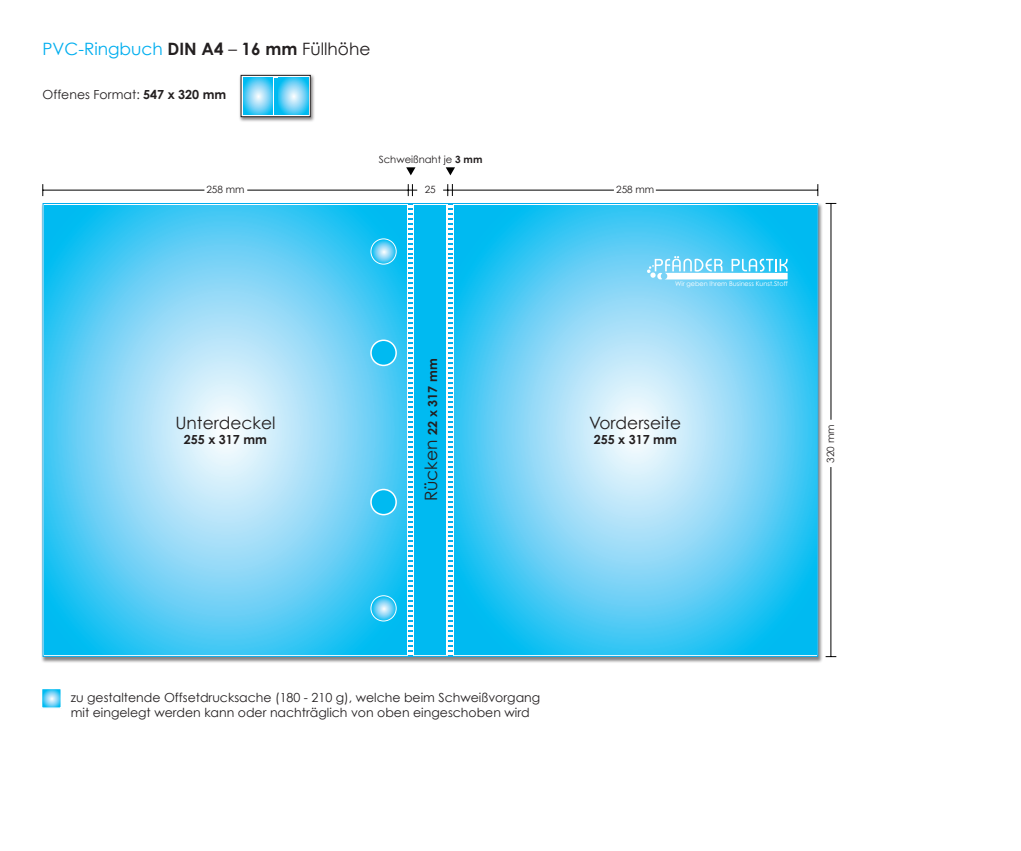
<style>
.page{position:relative;width:1021px;height:851px;background:#fff}
.page>*{position:absolute;margin:0;border:0;box-sizing:border-box;transform-origin:0 0}
.t1{font:17px "Century Gothic";color:#00aeef}
.t2{font:17px "Century Gothic";color:#231f20}
.t3{font:12.5px/15px "Century Gothic";color:#231f20}
.t4{font:700 12.5px "Century Gothic";color:#231f20}
.t5{font:10px "Century Gothic";color:#231f20}
.t6{font:6.5px "Century Gothic";color:#fff}
.s1{font-weight:700;color:#231f20}
.s2{color:#231f20}
.s3{font-weight:700}
.s4{font-weight:400;font-size:17px}
</style>
<div class="page">
<svg style="left:44px;top:690px;width:15px;height:15px"></svg>
<div style="left:41px;top:687px;width:21px;height:21px;border:2px solid #fff"></div>
<div style="left:41px;top:203px;width:784px;height:464px;background:#231f20;opacity:.55"></div>
<div style="left:43px;top:203px;width:775px;height:453px;background:linear-gradient(to bottom,#fff,#fff);border:1px solid #00aeef"></div>
<svg style="left:45px;top:205px;width:361px;height:449px;background:#70d2f6"></svg>
<svg style="left:454px;top:205px;width:362px;height:449px;background:#66d0f5"></svg>
<div style="left:415px;top:205px;width:31px;height:449px;background:#00baf1"></div>
<svg style="left:406px;top:167px;width:9px;height:8px"></svg>
<svg style="left:446px;top:167px;width:9px;height:8px"></svg>
<div style="left:371px;top:340px;width:25px;height:25px;background:#00baf1;border-radius:50%"></div>
<div style="left:370px;top:339px;width:27px;height:27px;border:2px solid #fff;border-radius:50%"></div>
<div style="left:371px;top:489px;width:25px;height:25px;background:#00baf1;border-radius:50%"></div>
<div style="left:370px;top:488px;width:27px;height:27px;border:2px solid #fff;border-radius:50%"></div>
<svg style="left:371px;top:595px;width:25px;height:26px"></svg>
<div style="left:371px;top:595px;width:25px;height:26px;border:1px solid #fff;border-radius:50%"></div>
<svg style="left:371px;top:239px;width:25px;height:25px"></svg>
<div style="left:371px;top:238px;width:25px;height:26px;border:1px solid #fff;border-radius:50%"></div>
<svg style="left:646px;top:256px;width:141px;height:23px"></svg>
<svg style="left:408px;top:203px;width:4px;height:453px"></svg>
<svg style="left:448px;top:203px;width:4px;height:453px"></svg>
<hr style="left:43px;top:190px;width:161px;height:1px;background:#000">
<hr style="left:656px;top:190px;width:161px;height:1px;background:#000">
<hr style="left:247px;top:190px;width:170px;height:1px;background:#000">
<hr style="left:443px;top:190px;width:171px;height:1px;background:#000">
<svg style="left:817px;top:184px;width:1px;height:12px"></svg>
<svg style="left:43px;top:184px;width:1px;height:12px"></svg>
<div style="left:238px;top:74px;width:79px;height:50px;background:#231f20;opacity:.55"></div>
<svg style="left:243px;top:77px;width:66px;height:38px"></svg>
<div style="left:241px;top:75px;width:70px;height:42px;border:1px solid #231f20"></div>
<svg style="left:243px;top:78px;width:30px;height:36px"></svg>
<svg style="left:279px;top:78px;width:29px;height:36px"></svg>
<hr style="left:274px;top:78px;width:3px;height:36px;background:#00baf1">
<svg style="left:447px;top:184px;width:6px;height:12px"></svg>
<svg style="left:408px;top:184px;width:5px;height:12px"></svg>
<hr style="left:830px;top:467px;width:1px;height:189px;background:#000">
<hr style="left:830px;top:203px;width:1px;height:216px;background:#000">
<h1 class="t1" style="left:43px;top:39px;width:329px">PVC-Ringbuch <span class="s1">DIN A4</span> <span class="s2">–</span> <span class="s1">16 mm</span> <span class="s2">Füllhöhe</span></h1>
<p class="t3" style="left:43px;top:87px;width:185px">Offenes Format: <span class="s3">547 x 320 mm</span></p>
<p class="t5" style="left:379px;top:153px;width:105px">Schweißnaht je <span class="s3">3 mm</span></p>
<p class="t5" style="left:206px;top:183px;width:40px">258 mm</p>
<p class="t5" style="left:425px;top:183px;width:13px">25</p>
<p class="t5" style="left:616px;top:183px;width:40px">258 mm</p>
<p class="t6" style="left:675px;top:279px;width:114px">Wir geben Ihrem Business Kunst.Stoff</p>
<h1 class="t2" style="left:175px;top:413px;width:101px">Unterdeckel</h1>
<p class="t4" style="left:184px;top:432px;width:84px">255 x 317 mm</p>
<p class="t4" style="left:425px;top:501px;width:144px;rotate:-90deg"><span class="s4">Rücken</span> 22 x 317 mm</p>
<h1 class="t2" style="left:589px;top:413px;width:94px">Vorderseite</h1>
<p class="t4" style="left:593px;top:432px;width:84px">255 x 317 mm</p>
<p class="t5" style="left:824px;top:462px;width:40px;rotate:-90deg">320 mm</p>
<p class="t3" style="left:71px;top:689px;width:471px">zu gestaltende Offsetdrucksache (180 - 210 g), welche beim Schweißvorgang mit eingelegt werden kann oder nachträglich von oben eingeschoben wird</p>
</div>
